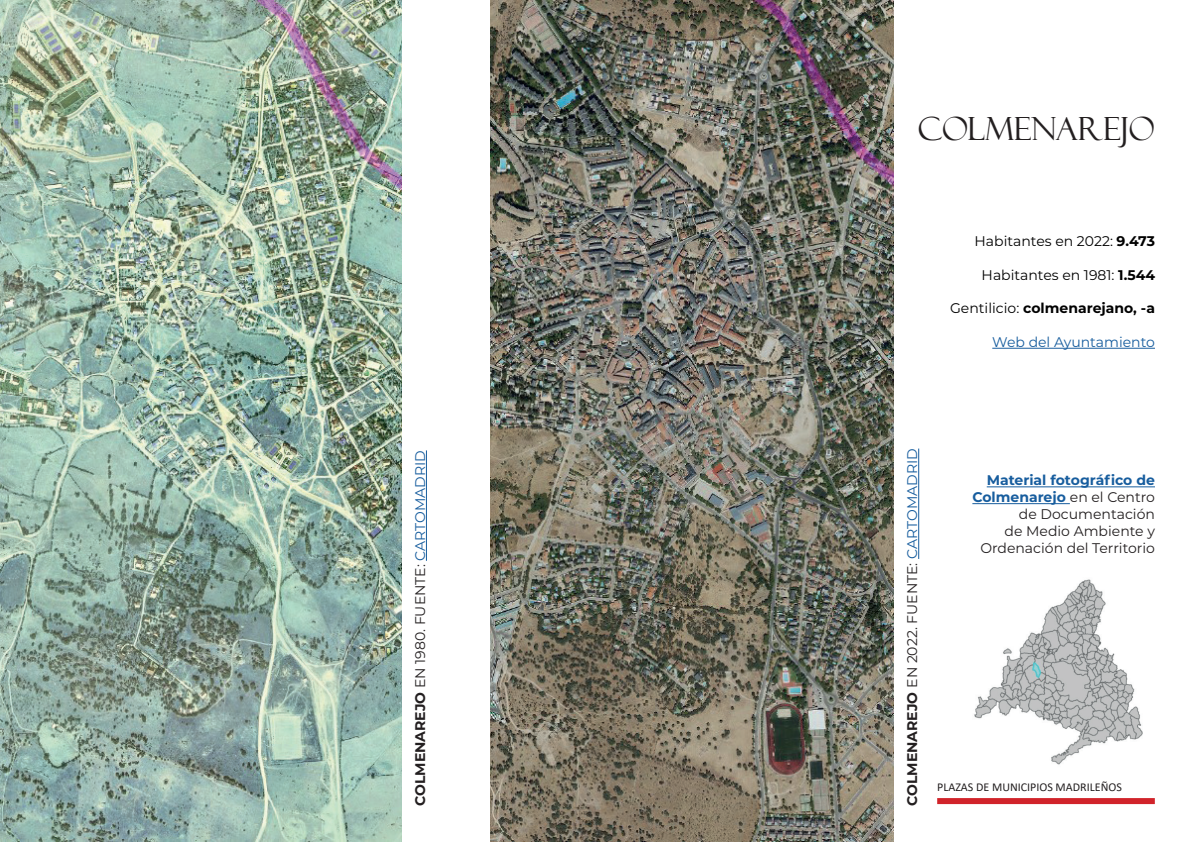
<style>
.page{position:relative;width:1191px;height:842px;background:#fff}
.page>*{position:absolute;margin:0;border:0;box-sizing:border-box;transform-origin:0 0}
.t1{font:32px "Felix Titling";color:#231f20}
.t2{font:14px/16.8px "Montserrat";color:#231f20;text-align:right}
.t3{font:14px "Montserrat";color:#000}
.t4{font:700 14px "Montserrat";color:#000}
.t5{font:14px "Montserrat";color:#175d9e}
.t6{font:12px "Calibri";color:#231f20}
.s1{font-weight:700}
.s2{font-weight:400}
.s3{color:#175d9e}
.s4{font-weight:700;color:#175d9e}
</style>
<div class="page">
<div style="left:937px;top:798px;width:217px;height:6px;background:#d1232a"></div>
<img style="left:0;top:0;width:402px;height:842px">
<img style="left:490px;top:0;width:403px;height:842px">
<img style="left:974px;top:579px;width:169px;height:186px">
<hr style="left:992px;top:348px;width:163px;height:1px;background:#175d9e">
<hr style="left:986px;top:486px;width:169px;height:1px;background:#175d9e">
<hr style="left:972px;top:503px;width:97px;height:1px;background:#175d9e">
<hr style="left:426px;top:450px;width:1px;height:111px;background:#175d9e">
<hr style="left:918px;top:449px;width:1px;height:110px;background:#175d9e">
<p class="t1" style="left:917px;top:110px;width:239px">COLMENAREJO</p>
<p class="t3" style="left:974px;top:231px;width:182px">Habitantes en 2022: <span class="s1">9.473</span></p>
<p class="t3" style="left:981px;top:265px;width:175px">Habitantes en 1981: <span class="s1">1.544</span></p>
<p class="t4" style="left:950px;top:298px;width:206px"><span class="s2">Gentilicio:</span> colmenarejano, -a</p>
<p class="t5" style="left:992px;top:332px;width:164px">Web del Ayuntamiento</p>
<p class="t2" style="left:411px;top:806px;width:357px;rotate:-90deg"><span class="s1">COLMENAREJO</span> EN 1980. FUENTE: <span class="s3">CARTOMADRID</span></p>
<p class="t2" style="left:903px;top:806px;width:359px;rotate:-90deg"><span class="s1">COLMENAREJO</span> EN 2022. FUENTE: <span class="s3">CARTOMADRID</span></p>
<p class="t2" style="left:972px;top:472px;width:184px"><span class="s4">Material fotográfico de<br>Colmenarejo</span> en el Centro de Documentación<br>de Medio Ambiente y<br>Ordenación del Territorio</p>
<p class="t6" style="left:937px;top:778px;width:186px">PLAZAS DE MUNICIPIOS MADRILEÑOS</p>
</div>
